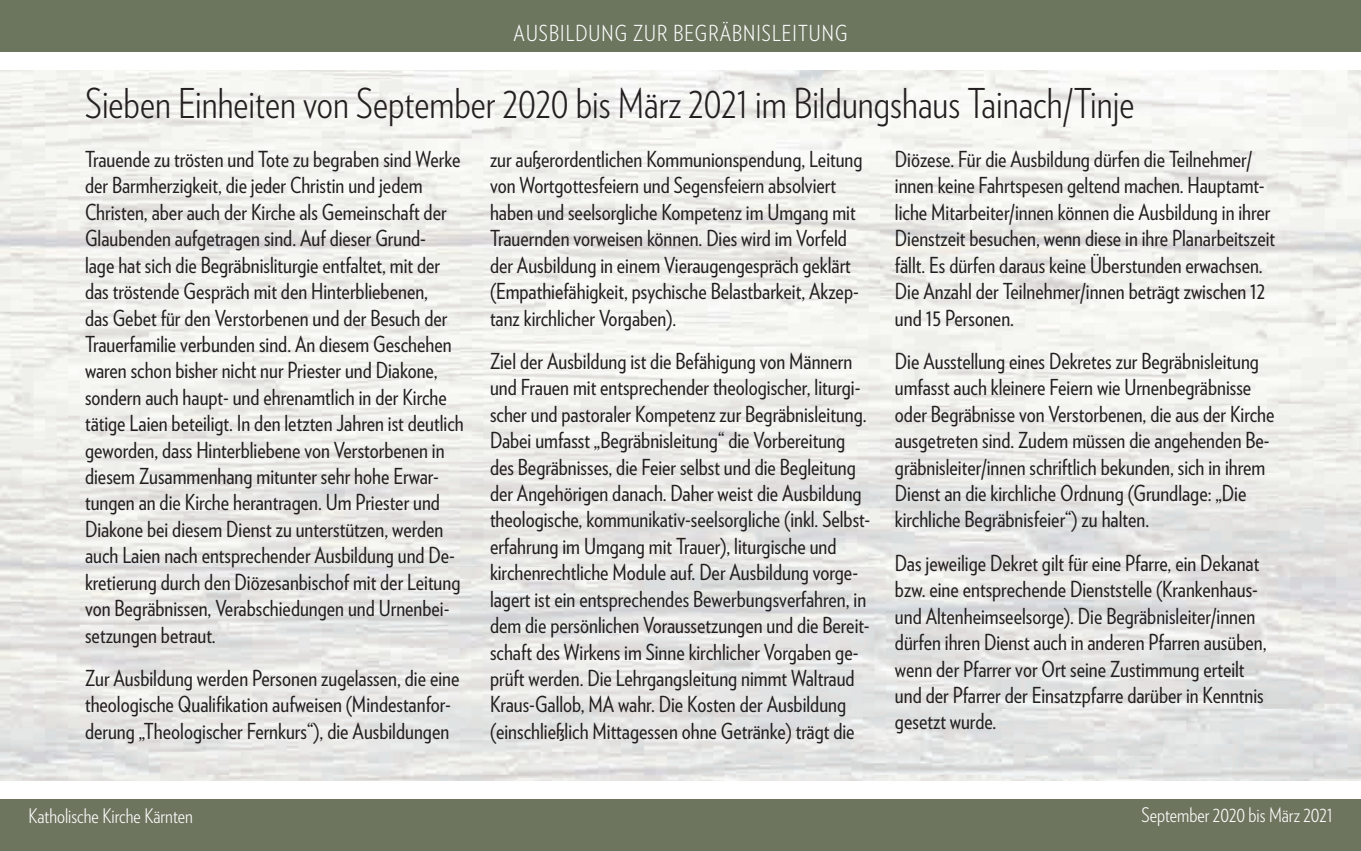
<style>
.page{position:relative;width:1361px;height:851px;background:#fff}
.page>*{position:absolute;margin:0;border:0;box-sizing:border-box;transform-origin:0 0}
.t1{font:300 41px "Verlag Condensed";color:#231f20}
.t2{font:22px/26.4px "Verlag Condensed";color:#231f20}
.t3{font:300 22px "Verlag Condensed";letter-spacing:.05em;color:#fff}
.t4{font:300 20px "Verlag Condensed";color:#fff}
</style>
<div class="page">
<div style="left:0;top:799px;width:1361px;height:51px;background:#6d755e"></div>
<div style="left:0;top:0;width:1361px;height:51px;background:#6c765f"></div>
<p class="t3" style="left:514px;top:19px;width:335px">AUSBILDUNG ZUR BEGRÄBNISLEITUNG</p>
<h1 class="t1" style="left:85px;top:75px;width:1051px">Sieben Einheiten von September 2020 bis März 2021 im Bildungshaus Tainach/Tinje</h1>
<p class="t2" style="left:85px;top:145px;width:380px">Trauende zu trösten und Tote zu begraben sind Werke der Barmherzigkeit, die jeder Christin und jedem Christen, aber auch der Kirche als Gemeinschaft der Glaubenden aufgetragen sind. Auf dieser Grund-<br>lage hat sich die Begräbnisliturgie entfaltet, mit der das tröstende Gespräch mit den Hinterbliebenen,<br>das Gebet für den Verstorbenen und der Besuch der Trauerfamilie verbunden sind. An diesem Geschehen waren schon bisher nicht nur Priester und Diakone, sondern auch haupt- und ehrenamtlich in der Kirche tätige Laien beteiligt. In den letzten Jahren ist deutlich geworden, dass Hinterbliebene von Verstorbenen in diesem Zusammenhang mitunter sehr hohe Erwar&shy;tungen an die Kirche herantragen. Um Priester und Diakone bei diesem Dienst zu unterstützen, werden auch Laien nach entsprechender Ausbildung und De&shy;kretierung durch den Diözesanbischof mit der Leitung von Begräbnissen, Verabschiedungen und Urnenbei&shy;setzungen betraut.</p>
<p class="t2" style="left:85px;top:664px;width:376px">Zur Ausbildung werden Personen zugelassen, die eine theologische Qualifikation aufweisen (Mindestanfor&shy;derung „Theologischer Fernkurs“), die Ausbildungen</p>
<p class="t2" style="left:895px;top:145px;width:382px">Diözese. Für die Ausbildung dürfen die Teilnehmer/ innen keine Fahrtspesen geltend machen. Hauptamt&shy;liche Mitarbeiter/innen können die Ausbildung in ihrer Dienstzeit besuchen, wenn diese in ihre Planarbeitszeit fällt. Es dürfen daraus keine Überstunden erwachsen.<br>Die Anzahl der Teilnehmer/innen beträgt zwischen 12 und 15 Personen.</p>
<p class="t2" style="left:895px;top:347px;width:381px">Die Ausstellung eines Dekretes zur Begräbnisleitung umfasst auch kleinere Feiern wie Urnenbegräbnisse oder Begräbnisse von Verstorbenen, die aus der Kirche ausgetreten sind. Zudem müssen die angehenden Be&shy;gräbnisleiter/innen schriftlich bekunden, sich in ihrem Dienst an die kirchliche Ordnung (Grundlage: „Die kirchliche Begräbnisfeier“) zu halten.</p>
<p class="t2" style="left:895px;top:549px;width:373px">Das jeweilige Dekret gilt für eine Pfarre, ein Dekanat bzw. eine entsprechende Dienststelle (Krankenhaus&shy;und Altenheimseelsorge). Die Begräbnisleiter/innen dürfen ihren Dienst auch in anderen Pfarren ausüben, wenn der Pfarrer vor Ort seine Zustimmung erteilt und der Pfarrer der Einsatzpfarre darüber in Kenntnis gesetzt wurde.</p>
<p class="t2" style="left:490px;top:145px;width:374px">zur außerordentlichen Kommunionspendung, Leitung von Wortgottesfeiern und Segensfeiern absolviert haben und seelsorgliche Kompetenz im Umgang mit Trauernden vorweisen können. Dies wird im Vorfeld der Ausbildung in einem Vieraugengespräch geklärt (Empathiefähigkeit, psychische Belastbarkeit, Akzep&shy;tanz kirchlicher Vorgaben).</p>
<p class="t2" style="left:490px;top:347px;width:382px">Ziel der Ausbildung ist die Befähigung von Männern und Frauen mit entsprechender theologischer, liturgi&shy;scher und pastoraler Kompetenz zur Begräbnisleitung.<br>Dabei umfasst „Begräbnisleitung“ die Vorbereitung des Begräbnisses, die Feier selbst und die Begleitung der Angehörigen danach. Daher weist die Ausbildung theologische, kommunikativ-seelsorgliche (inkl. Selbst&shy;erfahrung im Umgang mit Trauer), liturgische und kirchenrechtliche Module auf. Der Ausbildung vorge&shy;lagert ist ein entsprechendes Bewerbungsverfahren, in dem die persönlichen Voraussetzungen und die Bereit&shy;schaft des Wirkens im Sinne kirchlicher Vorgaben ge&shy;prüft werden. Die Lehrgangsleitung nimmt Waltraud Kraus-Gallob, MA wahr. Die Kosten der Ausbildung (einschließlich Mittagessen ohne Getränke) trägt die</p>
<p class="t4" style="left:28px;top:801px;width:166px">Katholische Kirche Kärnten</p>
<p class="t4" style="left:1141px;top:801px;width:193px">September 2020 bis März 2021</p>
</div>
